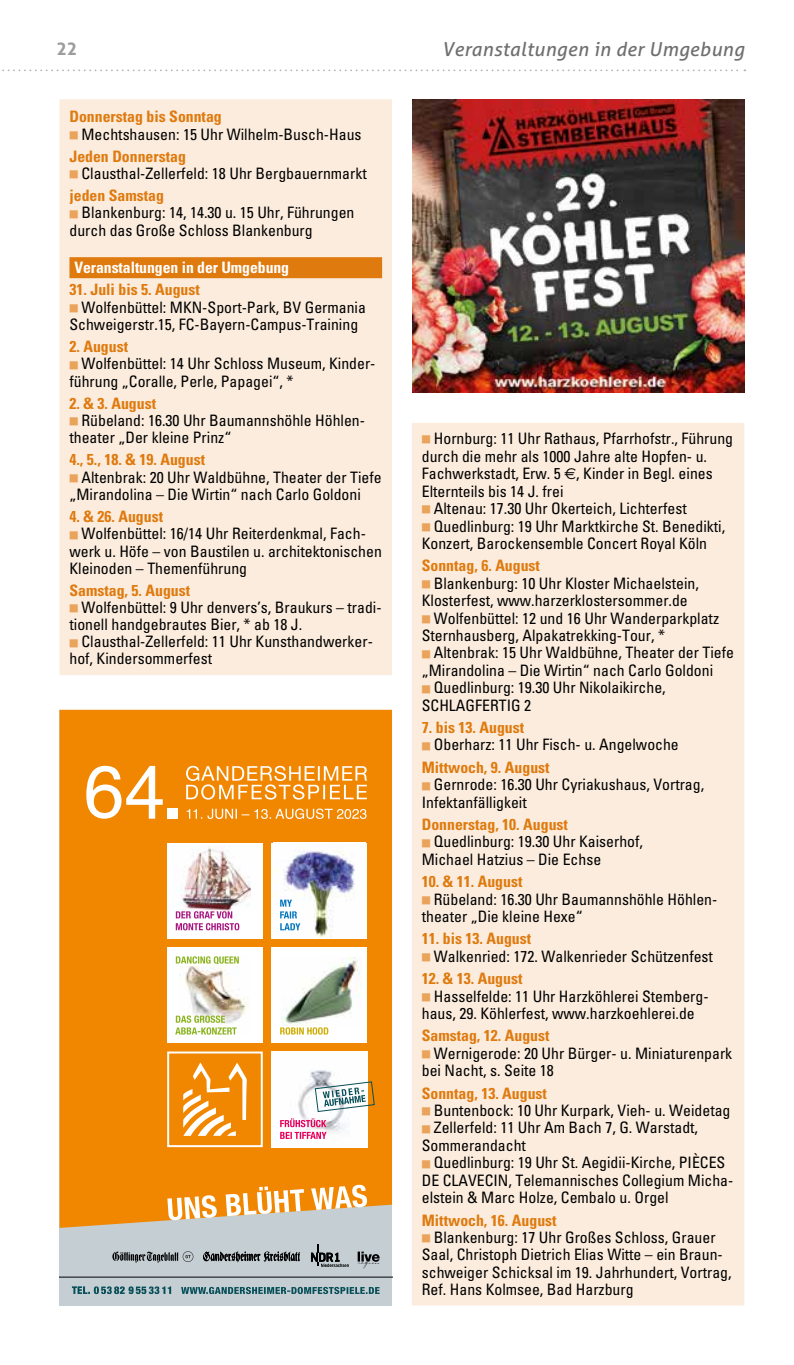
<style>
.page{position:relative;width:794px;height:1365px;background:#fff}
.page>*{position:absolute;margin:0;border:0;box-sizing:border-box;transform-origin:0 0}
.t1{font:italic 19.25px "Aller";letter-spacing:.02em;color:#706f6f}
.t2{font:700 17.5px "Aller";color:#9d9d9c}
.t3{font:condensed 15.75px/17.3px "Univers 57";color:#000}
.t4{font:700 condensed 15.75px "Univers 67";color:#df7a0e}
.t5{font:700 condensed 15.75px "Univers 67";letter-spacing:-.005em;color:#fff}
.s1{color:#eaa35a}
.s2{font-family:"Euro Sans";font-stretch:normal}
</style>
<div class="page">
<svg style="left:2px;top:69px;width:743px;height:2px"></svg>
<div style="left:60px;top:709px;width:332px;height:596px;background:#c5ced3"></div>
<div style="left:60px;top:709px;width:332px;height:518px;background:#f18700"></div>
<div style="left:167px;top:842px;width:96px;height:96px;background:#fff"></div>
<img style="left:181px;top:846px;width:70px;height:65px">
<svg style="left:176px;top:911px;width:63px;height:19px"></svg>
<div style="left:167px;top:1051px;width:96px;height:95px;border:2px solid #fff"></div>
<svg style="left:183px;top:1062px;width:64px;height:73px;background:#f4a847"></svg>
<div style="left:272px;top:946px;width:95px;height:96px;background:#fff"></div>
<img style="left:281px;top:957px;width:80px;height:67px">
<svg style="left:280px;top:1027px;width:48px;height:7px"></svg>
<div style="left:167px;top:946px;width:96px;height:96px;background:#fff"></div>
<img style="left:179px;top:964px;width:69px;height:56px">
<svg style="left:175px;top:1015px;width:62px;height:19px"></svg>
<svg style="left:176px;top:956px;width:63px;height:8px"></svg>
<img style="left:272px;top:1051px;width:95px;height:95px">
<svg style="left:280px;top:1118px;width:46px;height:20px"></svg>
<svg style="left:314px;top:1080px;width:61px;height:32px;background:#bec3b9"></svg>
<svg style="left:186px;top:765px;width:181px;height:34px;background:#f4a746"></svg>
<svg style="left:187px;top:808px;width:179px;height:11px;background:#f4a33d"></svg>
<div style="left:167px;top:808px;width:10px;height:10px;background:#fff"></div>
<svg style="left:86px;top:765px;width:77px;height:53px;background:#f6b460"></svg>
<div style="left:272px;top:842px;width:95px;height:96px;background:#fff"></div>
<img style="left:274px;top:850px;width:81px;height:87px">
<svg style="left:280px;top:899px;width:20px;height:31px"></svg>
<hr style="left:60px;top:1276px;width:332px;height:1px;background:#000">
<svg style="left:181px;top:1286px;width:198px;height:7px"></svg>
<svg style="left:72px;top:1286px;width:99px;height:7px"></svg>
<svg style="left:167px;top:1184px;width:200px;height:35px"></svg>
<svg style="left:203px;top:1251px;width:97px;height:11px"></svg>
<svg style="left:311px;top:1244px;width:38px;height:22px"></svg>
<svg style="left:357px;top:1251px;width:22px;height:17px"></svg>
<svg style="left:112px;top:1251px;width:81px;height:11px"></svg>
<div style="left:60px;top:99px;width:332px;height:576px;background:#fbecdd"></div>
<div style="left:69px;top:257px;width:313px;height:21px;background:#df7a0e"></div>
<div style="left:412px;top:423px;width:332px;height:882px;background:#fbecdd"></div>
<img style="left:412px;top:99px;width:332px;height:293px">
<p class="t2" style="left:56px;top:38px;width:22px">22</p>
<p class="t1" style="left:442px;top:38px;width:304px">Veranstaltungen in der Umgebung</p>
<p class="t4" style="left:69px;top:107px;width:154px">Donnerstag bis Sonntag</p>
<p class="t3" style="left:69px;top:125px;width:293px"><span class="s1">■</span> Mechtshausen: 15 Uhr Wilhelm-Busch-Haus</p>
<p class="t4" style="left:69px;top:146px;width:118px">Jeden Donnerstag</p>
<p class="t3" style="left:69px;top:164px;width:299px"><span class="s1">■</span> Clausthal-Zellerfeld: 18 Uhr Bergbauernmarkt</p>
<p class="t4" style="left:69px;top:186px;width:96px">jeden Samstag</p>
<p class="t3" style="left:69px;top:204px;width:286px"><span class="s1">■</span> Blankenburg: 14, 14.30 u. 15 Uhr, Führungen durch das Große Schloss Blankenburg</p>
<p class="t5" style="left:74px;top:258px;width:216px">Veranstaltungen in der Umgebung</p>
<p class="t4" style="left:69px;top:280px;width:132px">31. Juli bis 5. August</p>
<p class="t3" style="left:69px;top:298px;width:298px"><span class="s1">■</span> Wolfenbüttel: MKN-Sport-Park, BV Germania<br>Schweigerstr.15, FC-Bayern-Campus-Training</p>
<p class="t4" style="left:69px;top:337px;width:60px">2. August</p>
<p class="t3" style="left:69px;top:355px;width:307px"><span class="s1">■</span> Wolfenbüttel: 14 Uhr Schloss Museum, Kinder&shy;führung „Coralle, Perle, Papagei“, *</p>
<p class="t4" style="left:69px;top:393px;width:88px">2. &amp; 3. August</p>
<p class="t3" style="left:69px;top:411px;width:297px"><span class="s1">■</span> Rübeland: 16.30 Uhr Baumannshöhle Höhlen&shy;theater „Der kleine Prinz“</p>
<p class="t4" style="left:69px;top:450px;width:137px">4., 5., 18. &amp; 19. August</p>
<p class="t3" style="left:69px;top:468px;width:314px"><span class="s1">■</span> Altenbrak: 20 Uhr Waldbühne, Theater der Tiefe „Mirandolina – Die Wirtin“ nach Carlo Goldoni</p>
<p class="t4" style="left:69px;top:506px;width:95px">4. &amp; 26. August</p>
<p class="t3" style="left:69px;top:525px;width:314px"><span class="s1">■</span> Wolfenbüttel: 16/14 Uhr Reiterdenkmal, Fach&shy;werk u. Höfe – von Baustilen u. architektonischen<br>Kleinoden – Themenführung</p>
<p class="t4" style="left:69px;top:580px;width:122px">Samstag, 5. August</p>
<p class="t3" style="left:69px;top:598px;width:314px"><span class="s1">■</span> Wolfenbüttel: 9 Uhr denvers’s, Braukurs – tradi&shy;tionell handgebrautes Bier, * ab 18 J.</p>
<p class="t3" style="left:69px;top:633px;width:305px;line-height:16.8px"><span class="s1">■</span> Clausthal-Zellerfeld: 11 Uhr Kunsthandwerker&shy;hof, Kindersommerfest</p>
<p class="t3" style="left:422px;top:429px;width:313px"><span class="s1">■</span> Hornburg: 11 Uhr Rathaus, Pfarrhofstr., Führung durch die mehr als 1000 Jahre alte Hopfen- u.<br>Fachwerkstadt, Erw. 5 <span class="s2">e</span>, Kinder in Begl. eines Elternteils bis 14 J. frei</p>
<p class="t3" style="left:422px;top:499px;width:266px"><span class="s1">■</span> Altenau: 17.30 Uhr Okerteich, Lichterfest</p>
<p class="t3" style="left:422px;top:517px;width:305px"><span class="s1">■</span> Quedlinburg: 19 Uhr Marktkirche St. Benedikti,<br>Konzert, Barockensemble Concert Royal Köln</p>
<p class="t4" style="left:422px;top:556px;width:120px">Sonntag, 6. August</p>
<p class="t3" style="left:422px;top:574px;width:279px"><span class="s1">■</span> Blankenburg: 10 Uhr Kloster Michaelstein,<br>Klosterfest, www.harzerklostersommer.de</p>
<p class="t3" style="left:422px;top:609px;width:299px"><span class="s1">■</span> Wolfenbüttel: 12 und 16 Uhr Wanderparkplatz<br>Sternhausberg, Alpakatrekking-Tour, *</p>
<p class="t3" style="left:422px;top:644px;width:314px"><span class="s1">■</span> Altenbrak: 15 Uhr Waldbühne, Theater der Tiefe „Mirandolina – Die Wirtin“ nach Carlo Goldoni</p>
<p class="t3" style="left:422px;top:678px;width:245px"><span class="s1">■</span> Quedlinburg: 19.30 Uhr Nikolaikirche,<br>SCHLAGFERTIG 2</p>
<p class="t4" style="left:422px;top:717px;width:104px">7. bis 13. August</p>
<p class="t3" style="left:422px;top:736px;width:258px"><span class="s1">■</span> Oberharz: 11 Uhr Fisch- u. Angelwoche</p>
<p class="t4" style="left:422px;top:757px;width:129px">Mittwoch, 9. August</p>
<p class="t3" style="left:422px;top:775px;width:284px"><span class="s1">■</span> Gernrode: 16.30 Uhr Cyriakushaus, Vortrag,<br>Infektanfälligkeit</p>
<p class="t4" style="left:422px;top:814px;width:148px">Donnerstag, 10. August</p>
<p class="t3" style="left:422px;top:832px;width:223px"><span class="s1">■</span> Quedlinburg: 19.30 Uhr Kaiserhof,<br>Michael Hatzius – Die Echse</p>
<p class="t4" style="left:422px;top:871px;width:102px">10. &amp; 11. August</p>
<p class="t3" style="left:422px;top:890px;width:297px"><span class="s1">■</span> Rübeland: 16.30 Uhr Baumannshöhle Höhlen&shy;theater „Die kleine Hexe“</p>
<p class="t4" style="left:422px;top:929px;width:111px">11. bis 13. August</p>
<p class="t3" style="left:422px;top:947px;width:293px"><span class="s1">■</span> Walkenried: 172. Walkenrieder Schützenfest</p>
<p class="t4" style="left:422px;top:968px;width:102px">12. &amp; 13. August</p>
<p class="t3" style="left:422px;top:987px;width:288px"><span class="s1">■</span> Hasselfelde: 11 Uhr Harzköhlerei Stemberg&shy;haus, 29. Köhlerfest, www.harzkoehlerei.de</p>
<p class="t4" style="left:422px;top:1026px;width:129px">Samstag, 12. August</p>
<p class="t3" style="left:422px;top:1044px;width:312px"><span class="s1">■</span> Wernigerode: 20 Uhr Bürger- u. Miniaturenpark bei Nacht, s. Seite 18</p>
<p class="t4" style="left:422px;top:1083px;width:127px">Sonntag, 13. August</p>
<p class="t3" style="left:422px;top:1101px;width:310px"><span class="s1">■</span> Buntenbock: 10 Uhr Kurpark, Vieh- u. Weidetag</p>
<p class="t3" style="left:422px;top:1118px;width:278px"><span class="s1">■</span> Zellerfeld: 11 Uhr Am Bach 7, G. Warstadt,<br>Sommerandacht</p>
<p class="t3" style="left:422px;top:1153px;width:313px"><span class="s1">■</span> Quedlinburg: 19 Uhr St. Aegidii-Kirche, PIÈCES<br>DE CLAVECIN, Telemannisches Collegium Micha&shy;elstein &amp; Marc Holze, Cembalo u. Orgel</p>
<p class="t4" style="left:422px;top:1210px;width:136px">Mittwoch, 16. August</p>
<p class="t3" style="left:422px;top:1228px;width:311px"><span class="s1">■</span> Blankenburg: 17 Uhr Großes Schloss, Grauer Saal, Christoph Dietrich Elias Witte – ein Braun&shy;schweiger Schicksal im 19. Jahrhundert, Vortrag, Ref. Hans Kolmsee, Bad Harzburg</p>
</div>
